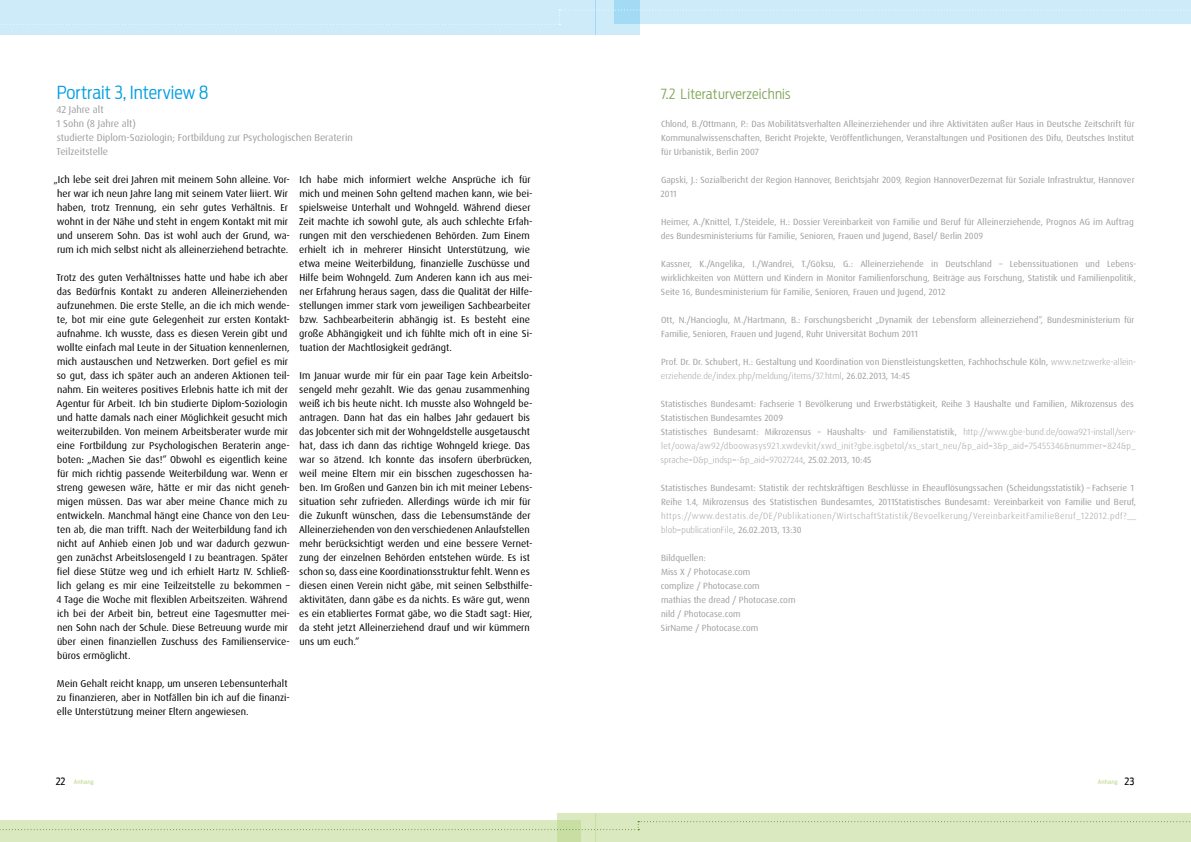
<style>
.page{position:relative;width:1191px;height:842px;background:#fff}
.page>*{position:absolute;margin:0;border:0;box-sizing:border-box;transform-origin:0 0}
.Portrai_Headline{font:300 18px "Antenna Cond";color:#009ee3}
.Subline{font:300 14px "Antenna Cond";letter-spacing:.015em;color:#81a55a}
.Fließtext{font:10px/14px "Dax Pro";color:#000}
.Fließtext-2{font:10px "Dax Pro";color:#9c9d9d}
.Fließtext-3{font:9px/14px "Dax Pro";color:#9c9d9d}
.Fließtext-4{font:300 9px/14px "Dax Pro";letter-spacing:.04em;color:#9c9d9d;text-align:justify}
.t1{font:6px "Antenna Cond";letter-spacing:.035em;color:#c0d991}
.s1{font-weight:300}
.s2{font-weight:400}
.s3{font-size:10px;color:#000}
</style>
<div class="page">
<div style="left:0;top:0;width:595px;height:34px;background:#cdebf9"></div>
<div style="left:0;top:820px;width:581px;height:22px;background:#dbe9c1"></div>
<svg style="left:557px;top:813px;width:38px;height:29px"></svg>
<div style="left:595px;top:0;width:44px;height:34px;background:#cdebf9"></div>
<svg style="left:614px;top:0;width:577px;height:10px;background:#cbeaf8"></svg>
<div style="left:595px;top:813px;width:596px;height:29px;background:#dbe9c1"></div>
<svg style="left:1px;top:10px;width:1190px;height:15px"></svg>
<svg style="left:0;top:821px;width:1190px;height:9px"></svg>
<p class="Portrai_Headline" style="left:57px;top:82px;width:153px">Portrait 3, Interview 8</p>
<p class="Fließtext-2" style="left:56px;top:103px;width:49px">42 Jahre alt</p>
<p class="Fließtext-2" style="left:57px;top:117px;width:81px">1 Sohn (8 Jahre alt)</p>
<p class="Fließtext-2" style="left:57px;top:131px;width:297px">studierte Diplom-Soziologin; Fortbildung zur Psychologischen Beraterin</p>
<p class="Fließtext-2" style="left:56px;top:145px;width:53px">Teilzeitstelle</p>
<p class="Fließtext" style="left:54px;top:173px;width:238px;text-align:center">„Ich lebe seit drei Jahren mit meinem Sohn alleine. Vor&shy;her war ich neun Jahre lang mit seinem Vater liiert. Wir haben, trotz Trennung, ein sehr gutes Verhältnis. Er wohnt in der Nähe und steht in engem Kontakt mit mir und unserem Sohn. Das ist wohl auch der Grund, wa&shy;rum ich mich selbst nicht als alleinerziehend betrachte.</p>
<p class="Fließtext" style="left:56px;top:271px;width:235px">Trotz des guten Verhältnisses hatte und habe ich aber das Bedürfnis Kontakt zu anderen Alleinerziehenden aufzunehmen. Die erste Stelle, an die ich mich wende&shy;te, bot mir eine gute Gelegenheit zur ersten Kontakt&shy;aufnahme. Ich wusste, dass es diesen Verein gibt und wollte einfach mal Leute in der Situation kennenlernen, mich austauschen und Netzwerken. Dort gefiel es mir so gut, dass ich später auch an anderen Aktionen teil&shy;nahm. Ein weiteres positives Erlebnis hatte ich mit der Agentur für Arbeit. Ich bin studierte Diplom-Soziologin und hatte damals nach einer Möglichkeit gesucht mich weiterzubilden. Von meinem Arbeitsberater wurde mir eine Fortbildung zur Psychologischen Beraterin ange&shy;boten: „Machen Sie das!“ Obwohl es eigentlich keine für mich richtig passende Weiterbildung war. Wenn er streng gewesen wäre, hätte er mir das nicht geneh&shy;migen müssen. Das war aber meine Chance mich zu entwickeln. Manchmal hängt eine Chance von den Leu&shy;ten ab, die man trifft. Nach der Weiterbildung fand ich nicht auf Anhieb einen Job und war dadurch gezwun&shy;gen zunächst Arbeitslosengeld I zu beantragen. Später fiel diese Stütze weg und ich erhielt Hartz IV. Schließ&shy;lich gelang es mir eine Teilzeitstelle zu bekommen –</p>
<p class="Fließtext" style="left:56px;top:593px;width:235px">4 Tage die Woche mit flexiblen Arbeitszeiten. Während ich bei der Arbeit bin, betreut eine Tagesmutter mei&shy;nen Sohn nach der Schule. Diese Betreuung wurde mir über einen finanziellen Zuschuss des Familienservice&shy;büros ermöglicht.</p>
<p class="Fließtext" style="left:57px;top:677px;width:235px">Mein Gehalt reicht knapp, um unseren Lebensunterhalt zu finanzieren, aber in Notfällen bin ich auf die finanzi&shy;elle Unterstützung meiner Eltern angewiesen.</p>
<p class="Fließtext" style="left:299px;top:173px;width:235px">Ich habe mich informiert welche Ansprüche ich für mich und meinen Sohn geltend machen kann, wie bei&shy;spielsweise Unterhalt und Wohngeld. Während dieser Zeit machte ich sowohl gute, als auch schlechte Erfah&shy;rungen mit den verschiedenen Behörden. Zum Einem erhielt ich in mehrerer Hinsicht Unterstützung, wie etwa meine Weiterbildung, finanzielle Zuschüsse und Hilfe beim Wohngeld. Zum Anderen kann ich aus mei&shy;ner Erfahrung heraus sagen, dass die Qualität der Hilfe&shy;stellungen immer stark vom jeweiligen Sachbearbeiter bzw. Sachbearbeiterin abhängig ist. Es besteht eine große Abhängigkeit und ich fühlte mich oft in eine Si&shy;tuation der Machtlosigkeit gedrängt.</p>
<p class="Fließtext" style="left:299px;top:369px;width:235px">Im Januar wurde mir für ein paar Tage kein Arbeitslo&shy;sengeld mehr gezahlt. Wie das genau zusammenhing weiß ich bis heute nicht. Ich musste also Wohngeld be&shy;antragen. Dann hat das ein halbes Jahr gedauert bis das Jobcenter sich mit der Wohngeldstelle ausgetauscht hat, dass ich dann das richtige Wohngeld kriege. Das war so ätzend. Ich konnte das insofern überbrücken, weil meine Eltern mir ein bisschen zugeschossen ha&shy;ben. Im Großen und Ganzen bin ich mit meiner Lebens&shy;situation sehr zufrieden. Allerdings würde ich mir für die Zukunft wünschen, dass die Lebensumstände der Alleinerziehenden von den verschiedenen Anlaufstellen mehr berücksichtigt werden und eine bessere Vernet&shy;zung der einzelnen Behörden entstehen würde. Es ist schon so, dass eine Koordinationsstruktur fehlt. Wenn es diesen einen Verein nicht gäbe, mit seinen Selbsthilfe&shy;aktivitäten, dann gäbe es da nichts. Es wäre gut, wenn es ein etabliertes Format gäbe, wo die Stadt sagt: Hier, da steht jetzt Alleinerziehend drauf und wir kümmern uns um euch.“</p>
<p class="Subline" style="left:660px;top:86px;width:131px">7.2 Literaturverzeichnis</p>
<p class="Fließtext-3" style="left:661px;top:117px;width:475px;text-align:justify">Chlond, B./Ottmann, P.: Das Mobilitätsverhalten Alleinerziehender und ihre Aktivitäten außer Haus in Deutsche Zeitschrift für Kommunalwissenschaften, Bericht Projekte, Veröffentlichungen, Veranstaltungen und Positionen des Difu, Deutsches Institut für Urbanistik, Berlin 2007</p>
<p class="Fließtext-3" style="left:660px;top:173px;width:475px">Gapski, J.: Sozialbericht der Region Hannover, Berichtsjahr 2009, Region HannoverDezernat für Soziale Infrastruktur, Hannover<br>2011</p>
<p class="Fließtext-3" style="left:661px;top:215px;width:474px">Heimer, A./Knittel, T./Steidele, H.: Dossier Vereinbarkeit von Familie und Beruf für Alleinerziehende, Prognos AG im Auftrag des Bundesministeriums für Familie, Senioren, Frauen und Jugend, Basel/ Berlin 2009</p>
<p class="Fließtext-3" style="left:661px;top:257px;width:477px;text-align:justify">Kassner, K./Angelika, I./Wandrei, T./Göksu, G.: Alleinerziehende in Deutschland – Lebenssituationen und Lebens&shy;wirklichkeiten von Müttern und Kindern in Monitor Familienforschung, Beiträge aus Forschung, Statistik und Familienpolitik, Seite 16, Bundesministerium für Familie, Senioren, Frauen und Jugend, 2012</p>
<p class="Fließtext-3" style="left:661px;top:313px;width:475px">Ott, N./Hancioglu, M./Hartmann, B.: Forschungsbericht „Dynamik der Lebensform alleinerziehend“, Bundesministerium für<br>Familie, Senioren, Frauen und Jugend, Ruhr Universität Bochum 2011</p>
<p class="Fließtext-3" style="left:661px;top:355px;width:477px">Prof. Dr. Dr. Schubert, H.: Gestaltung und Koordination von Dienstleistungsketten, Fachhochschule Köln, <span class="s1">www.netzwerke-allein&shy;erziehende.de/index.php/meldung/items/37.html</span>, 26.02.2013, 14:45</p>
<p class="Fließtext-3" style="left:661px;top:397px;width:474px">Statistisches Bundesamt: Fachserie 1 Bevölkerung und Erwerbstätigkeit, Reihe 3 Haushalte und Familien, Mikrozensus des<br>Statistischen Bundesamtes 2009</p>
<p class="Fließtext-4" style="left:660px;top:425px;width:477px"><span class="s2">Statistisches Bundesamt: Mikrozensus – Haushalts- und Familienstatistik,</span> http://www.gbe-bund.de/oowa921-install/serv&shy;let/oowa/aw92/dboowasys921.xwdevkit/xwd_init?gbe.isgbetol/xs_start_neu/&amp;p_aid=3&amp;p_aid=75455346&amp;nummer=824&amp;p_ sprache=D&amp;p_indsp=-&amp;p_aid=97027244<span class="s2">, 25.02.2013, 10:45</span></p>
<p class="Fließtext-3" style="left:661px;top:481px;width:476px">Statistisches Bundesamt: Statistik der rechtskräftigen Beschlüsse in Eheauflösungssachen (Scheidungsstatistik) – Fachserie 1<br>Reihe 1.4, Mikrozensus des Statistischen Bundesamtes, 2011Statistisches Bundesamt: Vereinbarkeit von Familie und Beruf,</p>
<p class="Fließtext-4" style="left:661px;top:509px;width:476px">https://www.destatis.de/DE/Publikationen/WirtschaftStatistik/Bevoelkerung/VereinbarkeitFamilieBeruf_122012.pdf?__ blob=publicationFile<span class="s2">, 26.02.2013, 13:30</span></p>
<p class="Fließtext-3" style="left:661px;top:551px;width:46px">Bildquellen:</p>
<p class="Fließtext-3" style="left:661px;top:565px;width:91px">Miss X / Photocase.com</p>
<p class="Fließtext-3" style="left:661px;top:579px;width:100px">complize / Photocase.com</p>
<p class="Fließtext-3" style="left:661px;top:593px;width:136px">mathias the dread / Photocase.com</p>
<p class="Fließtext-3" style="left:661px;top:607px;width:81px">nild / Photocase.com</p>
<p class="Fließtext-3" style="left:661px;top:621px;width:99px">SirName / Photocase.com</p>
<p class="t1" style="left:56px;top:778px;width:39px"><span class="s3">22</span> Anhang</p>
<p class="t1" style="left:1097px;top:778px;width:38px">Anhang <span class="s3">23</span></p>
</div>
